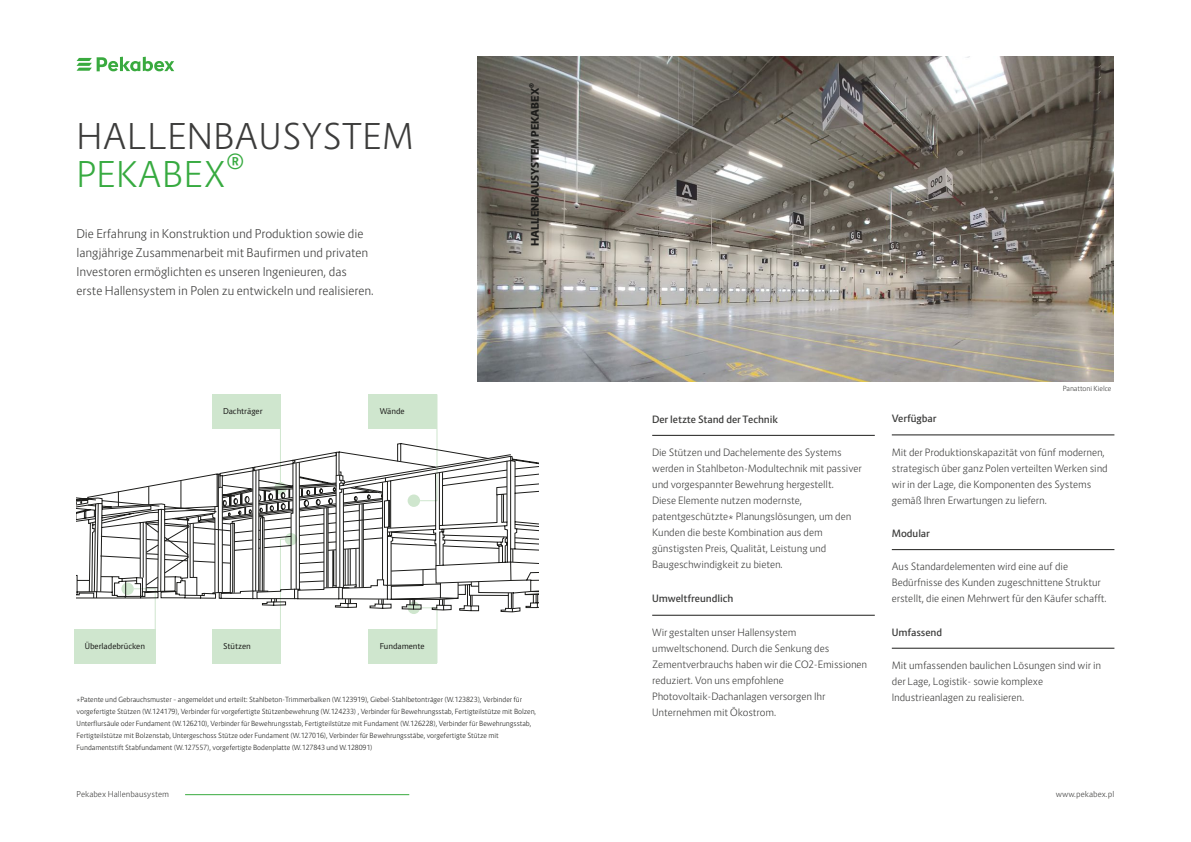
<style>
.page{position:relative;width:1191px;height:842px;background:#fff}
.page>*{position:absolute;margin:0;border:0;box-sizing:border-box;transform-origin:0 0}
.t1{font:300 35.1px "Route 159";letter-spacing:.01em;color:#3c3c3b}
.t2{font:300 35.1px "Route 159";letter-spacing:.01em;color:#37aa40}
.t3{font:20.5px "Route 159";color:#37aa40}
.t4{font:300 12px/19px "Route 159";letter-spacing:-.01em;color:#3c3c3b}
.t5{font:800 10.3px "Route 159";color:#1d1d1b}
.t6{font:300 10px/16px "Route 159";letter-spacing:-.01em;color:#3c3c3b}
.t7{font:600 10px "Route 159";letter-spacing:-.01em;color:#3c3c3b}
.t8{font:8px "Route 159";letter-spacing:-.01em;color:#1d1d1b}
.t9{font:300 8px "Route 159";color:#3c3c3b}
.t10{font:300 7px/12px "Route 159";letter-spacing:-.01em;color:#1d1d1b}
.t11{font:300 7px "Route 159";letter-spacing:-.01em;color:#3c3c3b}
.t12{font:800 5.9px "Route 159";color:#1d1d1b}
</style>
<div class="page">
<img style="left:478px;top:57px;width:635px;height:324px">
<div style="left:74px;top:629px;width:81px;height:34px;background:#cfe6ce"></div>
<svg style="left:77px;top:394px;width:462px;height:269px"></svg>
<svg style="left:77px;top:57px;width:97px;height:14px"></svg>
<hr style="left:185px;top:794px;width:224px;height:1px;background:#39aa3f">
<hr style="left:652px;top:435px;width:222px;height:1px;background:#1d1d1b">
<hr style="left:891px;top:435px;width:223px;height:1px;background:#1d1d1b">
<hr style="left:891px;top:549px;width:223px;height:1px;background:#1d1d1b">
<hr style="left:652px;top:615px;width:222px;height:1px;background:#1d1d1b">
<hr style="left:891px;top:648px;width:223px;height:1px;background:#1d1d1b">
<h1 class="t1" style="left:77px;top:114px;width:339px">HALLENBAUSYSTEM</h1>
<h1 class="t2" style="left:77px;top:152px;width:151px">PEKABEX</h1>
<h2 class="t3" style="left:226px;top:148px;width:20px">®</h2>
<p class="t4" style="left:77px;top:225px;width:299px">Die Erfahrung in Konstruktion und Produktion sowie die langjährige Zusammenarbeit mit Baufirmen und privaten Investoren ermöglichten es unseren Ingenieuren, das erste Hallensystem in Polen zu entwickeln und realisieren.</p>
<p class="t8" style="left:223px;top:406px;width:41px">Dachträger</p>
<p class="t8" style="left:380px;top:406px;width:27px">Wände</p>
<p class="t8" style="left:85px;top:641px;width:62px">Überladebrücken</p>
<p class="t8" style="left:380px;top:641px;width:47px">Fundamente</p>
<p class="t8" style="left:223px;top:641px;width:29px">Stützen</p>
<p class="t12" style="left:528px;top:88px;width:6px;rotate:-90deg">®</p>
<p class="t5" style="left:528px;top:246px;width:159px;rotate:-90deg">HALLENBAUSYSTEM PEKABEX</p>
<p class="t10" style="left:77px;top:694px;width:461px">*Patente und Gebrauchsmuster – angemeldet und erteilt: Stahlbeton-Trimmerbalken (W.123919), Giebel-Stahlbetonträger (W.123823), Verbinder für vorgefertigte Stützen (W.124179), Verbinder für vorgefertigte Stützenbewehrung (W.124233) , Verbinder für Bewehrungsstab, Fertigteilstütze mit Bolzen, Unterflursäule oder Fundament (W.126210), Verbinder für Bewehrungsstab, Fertigteilstütze mit Fundament (W.126228), Verbinder für Bewehrungsstab, Fertigteilstütze mit Bolzenstab, Untergeschoss Stütze oder Fundament (W.127016), Verbinder für Bewehrungsstäbe, vorgefertigte Stütze mit Fundamentstift Stabfundament (W.127557), vorgefertigte Bodenplatte (W.127843 und W.128091)</p>
<p class="t9" style="left:77px;top:789px;width:94px">Pekabex Hallenbausystem</p>
<p class="t7" style="left:652px;top:413px;width:127px">Der letzte Stand der Technik</p>
<p class="t6" style="left:652px;top:444px;width:211px">Die Stützen und Dachelemente des Systems werden in Stahlbeton-Modultechnik mit passiver und vorgespannter Bewehrung hergestellt.<br>Diese Elemente nutzen modernste, patentgeschützte* Planungslösungen, um den Kunden die beste Kombination aus dem günstigsten Preis, Qualität, Leistung und Baugeschwindigkeit zu bieten.</p>
<p class="t7" style="left:652px;top:593px;width:83px">Umweltfreundlich</p>
<p class="t6" style="left:652px;top:624px;width:216px">Wir gestalten unser Hallensystem umweltschonend. Durch die Senkung des Zementverbrauchs haben wir die CO2-Emissionen reduziert. Von uns empfohlene Photovoltaik-Dachanlagen versorgen Ihr Unternehmen mit Ökostrom.</p>
<p class="t11" style="left:1062px;top:384px;width:50px">Panattoni Kielce</p>
<p class="t7" style="left:891px;top:412px;width:46px">Verfügbar</p>
<p class="t6" style="left:891px;top:444px;width:217px">Mit der Produktionskapazität von fünf modernen, strategisch über ganz Polen verteilten Werken sind wir in der Lage, die Komponenten des Systems gemäß Ihren Erwartungen zu liefern.</p>
<p class="t7" style="left:891px;top:527px;width:40px">Modular</p>
<p class="t6" style="left:891px;top:559px;width:217px">Aus Standardelementen wird eine auf die<br>Bedürfnisse des Kunden zugeschnittene Struktur erstellt, die einen Mehrwert für den Käufer schafft.</p>
<p class="t7" style="left:891px;top:626px;width:52px">Umfassend</p>
<p class="t6" style="left:891px;top:657px;width:211px">Mit umfassenden baulichen Lösungen sind wir in der Lage, Logistik- sowie komplexe<br>Industrieanlagen zu realisieren.</p>
<p class="t9" style="left:1056px;top:789px;width:60px">www.pekabex.pl</p>
</div>
